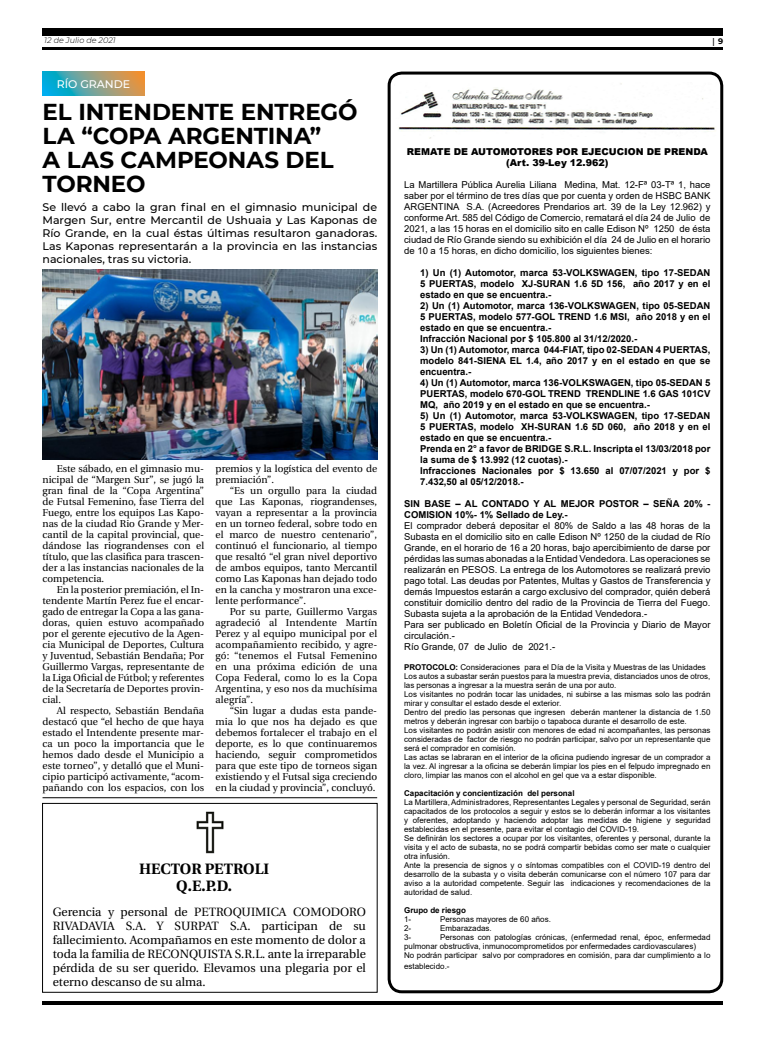
<style>
.page{position:relative;width:780px;height:1049px;background:#fff}
.page>*{position:absolute;margin:0;border:0;box-sizing:border-box;transform-origin:0 0}
.t1{font:700 23px/24px "Montserrat";letter-spacing:-.005em;color:#000}
.t2{font:700 15px/17px "Utopia";color:#000;text-align:center}
.t3{font:12px/14px "Utopia";color:#000;text-align:justify}
.t4{font:500 11px/13px "Montserrat";color:#000;text-align:justify}
.t5{font:500 11px "Montserrat";color:#fff}
.t6{font:10px/11px "Utopia";color:#000;text-align:justify}
.t7{font:9.5px/11px "Arial";color:#000;text-align:justify}
.t8{font:700 9.5px/11px "Arial";color:#000;text-align:justify}
.t9{font:900 9.5px/11.4px "Arial";color:#000;text-align:center}
.t10{font:8px/9px "Arial";color:#000}
.t11{font:700 8px "Arial";color:#000}
.t12{font:italic 300 8px "Montserrat";color:#000}
.t13{font:700 8px "Utopia";color:#000}
.s1{font-family:"Montserrat"}
.s2{font-weight:700}
</style>
<div class="page">
<hr style="left:43px;top:48px;width:680px;height:2px;background:#000">
<div style="left:43px;top:28px;width:680px;height:7px;background:#000"></div>
<hr style="left:43px;top:1001px;width:680px;height:4px;background:#000">
<div style="left:42px;top:803px;width:335px;height:190px;border:1px solid #000"></div>
<div style="left:387px;top:72px;width:336px;height:921px;border:3px solid #000;border-radius:13px"></div>
<img style="left:398px;top:83px;width:318px;height:55px">
<svg style="left:43px;top:72px;width:101px;height:24px;background:#77a18f"></svg>
<hr style="left:43px;top:797px;width:334px;height:1px;background:#000">
<img style="left:43px;top:269px;width:334px;height:190px">
<img style="left:196px;top:811px;width:28px;height:43px">
<p class="t12" style="left:44px;top:35px;width:73px">12 de Julio de 2021</p>
<p class="t13" style="left:712px;top:37px;width:12px">| <span class="s1">9</span></p>
<h3 class="t5" style="left:57px;top:76px;width:75px">RÍO GRANDE</h3>
<h1 class="t1" style="left:43px;top:98px;width:316px">EL INTENDENTE ENTREGÓ<br>LA “COPA ARGENTINA”<br>A LAS CAMPEONAS DEL<br>TORNEO</h1>
<p class="t4" style="left:43px;top:200px;width:336px">Se llevó a cabo la gran final en el gimnasio municipal de Margen Sur, entre Mercantil de Ushuaia y Las Kaponas de Río Grande, en la cual éstas últimas resultaron ganadoras.<br>Las Kaponas representarán a la provincia en las instancias nacionales, tras su victoria.</p>
<p class="t6" style="left:43px;top:463px;width:163px;text-indent:14px">Este sábado, en el gimnasio mu&shy;nicipal de “Margen Sur”, se jugó la gran final de la “Copa Argentina” de Futsal Femenino, fase Tierra del Fuego, entre los equipos Las Kapo&shy;nas de la ciudad Rio Grande y Mer&shy;cantil de la capital provincial, que&shy;dándose las riograndenses con el título, que las clasifica para trascen&shy;der a las instancias nacionales de la competencia.</p>
<p class="t6" style="left:43px;top:584px;width:163px;text-indent:14px">En la posterior premiación, el In&shy;tendente Martín Perez fue el encar&shy;gado de entregar la Copa a las gana&shy;doras, quien estuvo acompañado por el gerente ejecutivo de la Agen&shy;cia Municipal de Deportes, Cultura y Juventud, Sebastián Bendaña; Por Guillermo Vargas, representante de la Liga Oficial de Fútbol; y referentes de la Secretaría de Deportes provin&shy;cial.</p>
<p class="t6" style="left:43px;top:705px;width:163px;text-indent:14px">Al respecto, Sebastián Bendaña destacó que “el hecho de que haya estado el Intendente presente mar&shy;ca un poco la importancia que le hemos dado desde el Municipio a este torneo”, y detalló que el Muni&shy;cipio participó activamente, “acom&shy;pañando con los espacios, con los</p>
<p class="t6" style="left:215px;top:463px;width:163px">premios y la logística del evento de premiación”.</p>
<p class="t6" style="left:215px;top:485px;width:163px;text-indent:14px">“Es un orgullo para la ciudad que Las Kaponas, riograndenses, vayan a representar a la provincia en un torneo federal, sobre todo en el marco de nuestro centenario”, continuó el funcionario, al tiempo que resaltó “el gran nivel deportivo de ambos equipos, tanto Mercantil como Las Kaponas han dejado todo en la cancha y mostraron una exce&shy;lente performance”.</p>
<p class="t6" style="left:215px;top:606px;width:163px;text-indent:14px">Por su parte, Guillermo Vargas agradeció al Intendente Martín Perez y al equipo municipal por el acompañamiento recibido, y agre&shy;gó: “tenemos el Futsal Femenino en una próxima edición de una Copa Federal, como lo es la Copa Argentina, y eso nos da muchísima alegría”.</p>
<p class="t6" style="left:215px;top:705px;width:163px;text-indent:14px">“Sin lugar a dudas esta pande&shy;mia lo que nos ha dejado es que debemos fortalecer el trabajo en el deporte, es lo que continuaremos haciendo, seguir comprometidos para que este tipo de torneos sigan existiendo y el Futsal siga creciendo en la ciudad y provincia”, concluyó.</p>
<h2 class="t2" style="left:139px;top:860px;width:132px">HECTOR PETROLI<br>Q.E.P.D.</h2>
<p class="t3" style="left:53px;top:905px;width:314px">Gerencia y personal de PETROQUIMICA COMODORO RIVADAVIA S.A. Y SURPAT S.A. participan de su fallecimiento. Acompañamos en este momento de dolor a toda la familia de RECONQUISTA S.R.L. ante la irreparable pérdida de su ser querido. Elevamos una plegaria por el eterno descanso de su alma.</p>
<p class="t9" style="left:407px;top:146px;width:302px">REMATE DE AUTOMOTORES POR EJECUCION DE PRENDA (Art. 39-Ley 12.962)</p>
<p class="t7" style="left:404px;top:179px;width:308px">La Martillera Pública Aurelia Liliana Medina, Mat. 12-Fª 03-Tª 1, hace saber por el término de tres días que por cuenta y orden de HSBC BANK ARGENTINA S.A. (Acreedores Prendarios art. 39 de la Ley 12.962) y conforme Art. 585 del Código de Comercio, rematará el día 24 de Julio de 2021, a las 15 horas en el domicilio sito en calle Edison Nº 1250 de ésta ciudad de Río Grande siendo su exhibición el día 24 de Julio en el horario de 10 a 15 horas, en dicho domicilio, los siguientes bienes:</p>
<p class="t8" style="left:420px;top:268px;width:292px">1) Un (1) Automotor, marca 53-VOLKSWAGEN, tipo 17-SEDAN 5 PUERTAS, modelo XJ-SURAN 1.6 5D 156, año 2017 y en el estado en que se encuentra.-</p>
<p class="t8" style="left:420px;top:301px;width:292px;text-align:left">2) Un (1) Automotor, marca 136-VOLKSWAGEN, tipo 05-SEDAN 5 PUERTAS, modelo 577-GOL TREND 1.6 MSI, año 2018 y en el estado en que se encuentra.-<br>Infracción Nacional por $ 105.800 al 31/12/2020.-</p>
<p class="t8" style="left:420px;top:345px;width:292px">3) Un (1) Automotor, marca 044-FIAT, tipo 02-SEDAN 4 PUERTAS, modelo 841-SIENA EL 1.4, año 2017 y en el estado en que se encuentra.-</p>
<p class="t8" style="left:420px;top:378px;width:292px">4) Un (1) Automotor, marca 136-VOLKSWAGEN, tipo 05-SEDAN 5<br>PUERTAS, modelo 670-GOL TREND TRENDLINE 1.6 GAS 101CV MQ, año 2019 y en el estado en que se encuentra.-</p>
<p class="t8" style="left:420px;top:411px;width:292px;text-align:left">5) Un (1) Automotor, marca 53-VOLKSWAGEN, tipo 17-SEDAN 5 PUERTAS, modelo XH-SURAN 1.6 5D 060, año 2018 y en el estado en que se encuentra.-<br>Prenda en 2° a favor de BRIDGE S.R.L. Inscripta el 13/03/2018 por la suma de $ 13.992 (12 cuotas).-<br>Infracciones Nacionales por $ 13.650 al 07/07/2021 y por $ 7.432,50 al 05/12/2018.-</p>
<p class="t8" style="left:404px;top:499px;width:308px">SIN BASE – AL CONTADO Y AL MEJOR POSTOR – SEÑA 20% -<br>COMISION 10%- 1% Sellado de Ley.-</p>
<p class="t7" style="left:404px;top:520px;width:308px;text-align:left">El comprador deberá depositar el 80% de Saldo a las 48 horas de la Subasta en el domicilio sito en calle Edison Nº 1250 de la ciudad de Río Grande, en el horario de 16 a 20 horas, bajo apercibimiento de darse por pérdidas las sumas abonadas a la Entidad Vendedora. Las operaciones se realizarán en PESOS. La entrega de los Automotores se realizará previo pago total. Las deudas por Patentes, Multas y Gastos de Transferencia y demás Impuestos estarán a cargo exclusivo del comprador, quién deberá constituir domicilio dentro del radio de la Provincia de Tierra del Fuego.<br>Subasta sujeta a la aprobación de la Entidad Vendedora.-<br>Para ser publicado en Boletín Oficial de la Provincia y Diario de Mayor circulación.-<br>Río Grande, 07 de Julio de 2021.-</p>
<p class="t10" style="left:404px;top:663px;width:308px"><span class="s2">PROTOCOLO:</span> Consideraciones para el Día de la Visita y Muestras de las Unidades Los autos a subastar serán puestos para la muestra previa, distanciados unos de otros, las personas a ingresar a la muestra serán de una por auto.<br>Los visitantes no podrán tocar las unidades, ni subirse a las mismas solo las podrán mirar y consultar el estado desde el exterior.<br>Dentro del predio las personas que ingresen deberán mantener la distancia de 1.50 metros y deberán ingresar con barbijo o tapaboca durante el desarrollo de este.<br>Los visitantes no podrán asistir con menores de edad ni acompañantes, las personas consideradas de factor de riesgo no podrán participar, salvo por un representante que será el comprador en comisión.<br>Las actas se labraran en el interior de la oficina pudiendo ingresar de un comprador a la vez. Al ingresar a la oficina se deberán limpiar los pies en el felpudo impregnado en cloro, limpiar las manos con el alcohol en gel que va a estar disponible.</p>
<p class="t11" style="left:404px;top:788px;width:172px">Capacitación y concientización del personal</p>
<p class="t10" style="left:404px;top:798px;width:308px">La Martillera, Administradores, Representantes Legales y personal de Seguridad, serán capacitados de los protocolos a seguir y estos se lo deberán informar a los visitantes y oferentes, adoptando y haciendo adoptar las medidas de higiene y seguridad establecidas en el presente, para evitar el contagio del COVID-19.<br>Se definirán los sectores a ocupar por los visitantes, oferentes y personal, durante la visita y el acto de subasta, no se podrá compartir bebidas como ser mate o cualquier otra infusión.<br>Ante la presencia de signos y o síntomas compatibles con el COVID-19 dentro del desarrollo de la subasta y o visita deberán comunicarse con el número 107 para dar aviso a la autoridad competente. Seguir las indicaciones y recomendaciones de la autoridad de salud.</p>
<p class="t11" style="left:404px;top:905px;width:63px">Grupo de riesgo</p>
<p class="t10" style="left:404px;top:915px;width:9px">1-</p>
<p class="t10" style="left:440px;top:915px;width:112px">Personas mayores de 60 años.</p>
<p class="t10" style="left:404px;top:924px;width:9px">2-</p>
<p class="t10" style="left:440px;top:924px;width:53px">Embarazadas.</p>
<p class="t10" style="left:404px;top:933px;width:9px">3-</p>
<p class="t10" style="left:404px;top:933px;width:308px;text-indent:36px">Personas con patologías crónicas, (enfermedad renal, époc, enfermedad pulmonar obstructiva, inmunocomprometidos por enfermedades cardiovasculares)<br>No podrán participar salvo por compradores en comisión, para dar cumplimiento a lo</p>
<p class="t10" style="left:404px;top:962px;width:47px">establecido.-</p>
</div>
